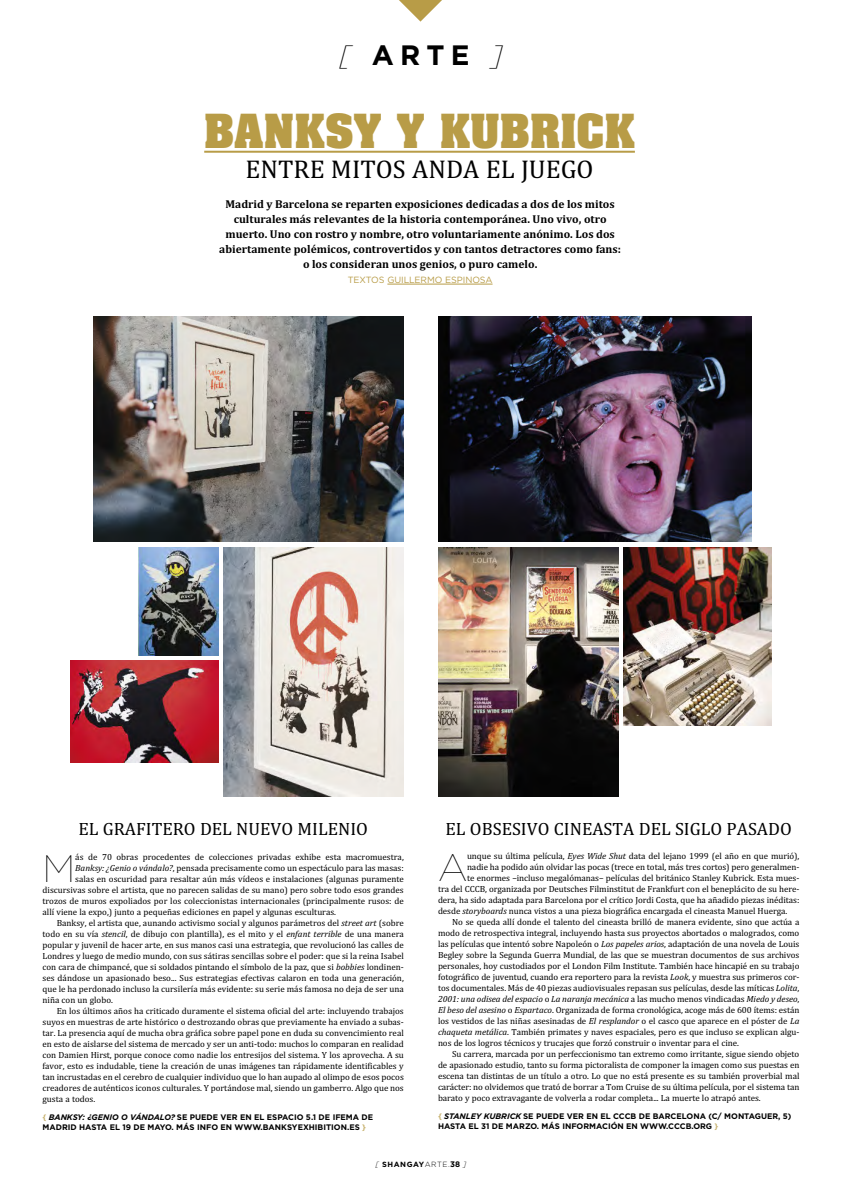
<style>
.page{position:relative;width:842px;height:1191px;background:#fff}
.page>*{position:absolute;margin:0;border:0;box-sizing:border-box;transform-origin:0 0}
.t1{font:700 40px "Aachen";color:#b89c47}
.t2{font:100 38.3px "Gotham";color:#000}
.t3{font:700 28px "Gotham";color:#000}
.t4{font:26px "Cambria";color:#000}
.t5{font:18px "Cambria";color:#000}
.t6{font:11.5px/15px "Cambria Bold OTF";color:#000;text-align:center}
.t7{font:9px "Cambria";letter-spacing:-.005em;color:#000}
.t8{font:italic 9px "Cambria";letter-spacing:-.005em;color:#000}
.t9{font:9px "Gotham";letter-spacing:-.01em;color:#b89c47}
.t10{font:700 8px/10px "Gotham";color:#000}
.t11{font:700 7.5px "Gotham";letter-spacing:.075em;color:#000}
.s1{font-weight:200;font-style:italic}
.s2{font-style:italic}
.s3{color:#c6b06c}
.s4{font-family:"Cambria Italic OTF"}
.s5{font-style:normal}
.s6{font-weight:300;font-style:italic}
.s7{font-weight:300}
.s8{font-size:8px}
</style>
<div class="page">
<img style="left:93px;top:316px;width:311px;height:225px">
<img style="left:438px;top:316px;width:313px;height:225px">
<img style="left:224px;top:547px;width:180px;height:249px">
<img style="left:438px;top:547px;width:180px;height:249px">
<img style="left:71px;top:660px;width:147px;height:103px">
<img style="left:139px;top:547px;width:79px;height:108px">
<img style="left:624px;top:547px;width:147px;height:179px">
<hr style="left:204px;top:151px;width:431px;height:2px;background:#b89c47">
<hr style="left:387px;top:284px;width:106px;height:1px;background:#b89c47">
<svg style="left:399px;top:0;width:43px;height:22px"></svg>
<h3 class="t3" style="left:339px;top:46px;width:165px"><span class="s1">[</span> ARTE <span class="s1">]</span></h3>
<h1 class="t1" style="left:204px;top:110px;width:432px">BANKSY Y KUBRICK</h1>
<h3 class="t4" style="left:245px;top:153px;width:350px">ENTRE MITOS ANDA EL JUEGO</h3>
<p class="t6" style="left:219px;top:197px;width:403px">Madrid y Barcelona se reparten exposiciones dedicadas a dos de los mitos culturales más relevantes de la historia contemporánea. Uno vivo, otro muerto. Uno con rostro y nombre, otro voluntariamente anónimo. Los dos abiertamente polémicos, controvertidos y con tantos detractores como fans: o los consideran unos genios, o puro camelo.</p>
<p class="t9" style="left:348px;top:277px;width:146px">TEXTOS GUILLERMO ESPINOSA</p>
<h3 class="t5" style="left:78px;top:818px;width:291px">EL GRAFITERO DEL NUEVO MILENIO</h3>
<h2 class="t2" style="left:43px;top:855px;width:34px">M</h2>
<p class="t7" style="left:75px;top:851px;width:330px">ás de 70 obras procedentes de colecciones privadas exhibe esta macromuestra,</p>
<p class="t7" style="left:75px;top:862px;width:330px"><span class="s2">Banksy: ¿Genio o vándalo?</span>, pensada precisamente como un espectáculo para las masas:</p>
<p class="t7" style="left:75px;top:873px;width:330px">salas en oscuridad para resaltar aún más vídeos e instalaciones (algunas puramente</p>
<p class="t7" style="left:43px;top:884px;width:363px">discursivas sobre el artista, que no parecen salidas de su mano) pero sobre todo esos grandes</p>
<p class="t7" style="left:43px;top:895px;width:363px">trozos de muros expoliados por los coleccionistas internacionales (principalmente rusos: de</p>
<p class="t7" style="left:43px;top:906px;width:295px">allí viene la expo,) junto a pequeñas ediciones en papel y algunas esculturas.</p>
<p class="t7" style="left:57px;top:917px;width:349px">Banksy, el artista que, aunando activismo social y algunos parámetros del <span class="s2">street art</span> (sobre</p>
<p class="t7" style="left:43px;top:928px;width:363px">todo en su vía <span class="s2">stencil</span>, de dibujo con plantilla), es el mito y el <span class="s2">enfant terrible</span> de una manera</p>
<p class="t7" style="left:43px;top:939px;width:363px">popular y juvenil de hacer arte, en sus manos casi una estrategia, que revolucionó las calles de</p>
<p class="t7" style="left:43px;top:950px;width:363px">Londres y luego de medio mundo, con sus sátiras sencillas sobre el poder: que si la reina Isabel</p>
<p class="t7" style="left:43px;top:961px;width:363px">con cara de chimpancé, que si soldados pintando el símbolo de la paz, que si <span class="s2">bobbies</span> londinen-</p>
<p class="t7" style="left:43px;top:972px;width:363px">ses dándose un apasionado beso... Sus estrategias efectivas calaron en toda una generación,</p>
<p class="t7" style="left:43px;top:983px;width:363px">que le ha perdonado incluso la cursilería más evidente: su serie más famosa no deja de ser una</p>
<p class="t7" style="left:43px;top:994px;width:72px">niña con un globo.</p>
<p class="t7" style="left:57px;top:1005px;width:349px">En los últimos años ha criticado duramente el sistema oficial del arte: incluyendo trabajos</p>
<p class="t7" style="left:43px;top:1016px;width:363px">suyos en muestras de arte histórico o destrozando obras que previamente ha enviado a subas-</p>
<p class="t7" style="left:43px;top:1027px;width:363px">tar. La presencia aquí de mucha obra gráfica sobre papel pone en duda su convencimiento real</p>
<p class="t7" style="left:43px;top:1038px;width:363px">en esto de aislarse del sistema de mercado y ser un anti-todo: muchos lo comparan en realidad</p>
<p class="t7" style="left:43px;top:1049px;width:363px">con Damien Hirst, porque conoce como nadie los entresijos del sistema. Y los aprovecha. A su</p>
<p class="t7" style="left:43px;top:1060px;width:363px">favor, esto es indudable, tiene la creación de unas imágenes tan rápidamente identificables y</p>
<p class="t7" style="left:43px;top:1071px;width:363px">tan incrustadas en el cerebro de cualquier individuo que lo han aupado al olimpo de esos pocos</p>
<p class="t7" style="left:43px;top:1082px;width:363px">creadores de auténticos iconos culturales. Y portándose mal, siendo un gamberro. Algo que nos</p>
<p class="t7" style="left:43px;top:1093px;width:54px">gusta a todos.</p>
<p class="t10" style="left:43px;top:1112px;width:332px"><span class="s3">{</span> <span class="s2">BANKSY: ¿GENIO O VÁNDALO?</span> SE PUEDE VER EN EL ESPACIO 5.1 DE IFEMA DE<br>MADRID HASTA EL 19 DE MAYO. MÁS INFO EN WWW.BANKSYEXHIBITION.ES <span class="s3">}</span></p>
<h3 class="t5" style="left:446px;top:818px;width:348px">EL OBSESIVO CINEASTA DEL SIGLO PASADO</h3>
<h2 class="t2" style="left:438px;top:854px;width:31px">A</h2>
<p class="t7" style="left:467px;top:850px;width:334px">unque su última película, <span class="s2">Eyes Wide Shut</span> data del lejano 1999 (el año en que murió),</p>
<p class="t7" style="left:467px;top:861px;width:334px">nadie ha podido aún olvidar las pocas (trece en total, más tres cortos) pero generalmen-</p>
<p class="t7" style="left:467px;top:872px;width:334px">te enormes –incluso megalómanas– películas del británico Stanley Kubrick. Esta mues-</p>
<p class="t7" style="left:438px;top:883px;width:363px">tra del CCCB, organizada por Deutsches Filminstitut de Frankfurt con el beneplácito de su here-</p>
<p class="t7" style="left:438px;top:894px;width:363px">dera, ha sido adaptada para Barcelona por el crítico Jordi Costa, que ha añadido piezas inéditas:</p>
<p class="t7" style="left:438px;top:905px;width:351px">desde <span class="s4">storyboards</span> nunca vistos a una pieza biográfica encargada el cineasta Manuel Huerga.</p>
<p class="t7" style="left:452px;top:916px;width:349px">No se queda allí donde el talento del cineasta brilló de manera evidente, sino que actúa a</p>
<p class="t7" style="left:438px;top:927px;width:363px">modo de retrospectiva integral, incluyendo hasta sus proyectos abortados o malogrados, como</p>
<p class="t7" style="left:438px;top:938px;width:363px">las películas que intentó sobre Napoleón o <span class="s2">Los papeles arios</span>, adaptación de una novela de Louis</p>
<p class="t7" style="left:438px;top:949px;width:363px">Begley sobre la Segunda Guerra Mundial, de las que se muestran documentos de sus archivos</p>
<p class="t7" style="left:438px;top:960px;width:363px">personales, hoy custodiados por el London Film Institute. También hace hincapié en su trabajo</p>
<p class="t7" style="left:438px;top:971px;width:363px">fotográfico de juventud, cuando era reportero para la revista <span class="s4">Look</span>, y muestra sus primeros cor-</p>
<p class="t7" style="left:438px;top:982px;width:363px">tos documentales. Más de 40 piezas audiovisuales repasan sus películas, desde las míticas <span class="s2">Lolita</span>,</p>
<p class="t8" style="left:438px;top:993px;width:363px">2001: una odisea del espacio <span class="s5">o</span> La naranja mecánica <span class="s5">a las mucho menos vindicadas</span> Miedo y deseo<span class="s5">,</span></p>
<p class="t7" style="left:438px;top:1004px;width:363px"><span class="s2">El beso del asesino</span> o <span class="s2">Espartaco</span>. Organizada de forma cronológica, acoge más de 600 ítems: están</p>
<p class="t7" style="left:438px;top:1015px;width:363px">los vestidos de las niñas asesinadas de <span class="s2">El resplandor</span> o el casco que aparece en el póster de <span class="s2">La</span></p>
<p class="t7" style="left:438px;top:1026px;width:363px"><span class="s2">chaqueta metálica</span>. También primates y naves espaciales, pero es que incluso se explican algu-</p>
<p class="t7" style="left:438px;top:1037px;width:302px">nos de los logros técnicos y trucajes que forzó construir o inventar para el cine.</p>
<p class="t7" style="left:452px;top:1048px;width:349px">Su carrera, marcada por un perfeccionismo tan extremo como irritante, sigue siendo objeto</p>
<p class="t7" style="left:438px;top:1059px;width:363px">de apasionado estudio, tanto su forma pictoralista de componer la imagen como sus puestas en</p>
<p class="t7" style="left:438px;top:1070px;width:363px">escena tan distintas de un título a otro. Lo que no está presente es su también proverbial mal</p>
<p class="t7" style="left:438px;top:1081px;width:363px">carácter: no olvidemos que trató de borrar a Tom Cruise de su última película, por el sistema tan</p>
<p class="t7" style="left:438px;top:1092px;width:324px">barato y poco extravagante de volverla a rodar completa... La muerte lo atrapó antes.</p>
<p class="t10" style="left:438px;top:1111px;width:355px"><span class="s3">{</span> <span class="s2">STANLEY KUBRICK</span> SE PUEDE VER EN EL CCCB DE BARCELONA (C/ MONTAGUER, 5)<br>HASTA EL 31 DE MARZO. MÁS INFORMACIÓN EN WWW.CCCB.ORG <span class="s3">}</span></p>
<p class="t11" style="left:375px;top:1161px;width:93px"><span class="s6">[</span> SHANGAY<span class="s7">ARTE.</span><span class="s8">38</span> <span class="s6">]</span></p>
</div>
